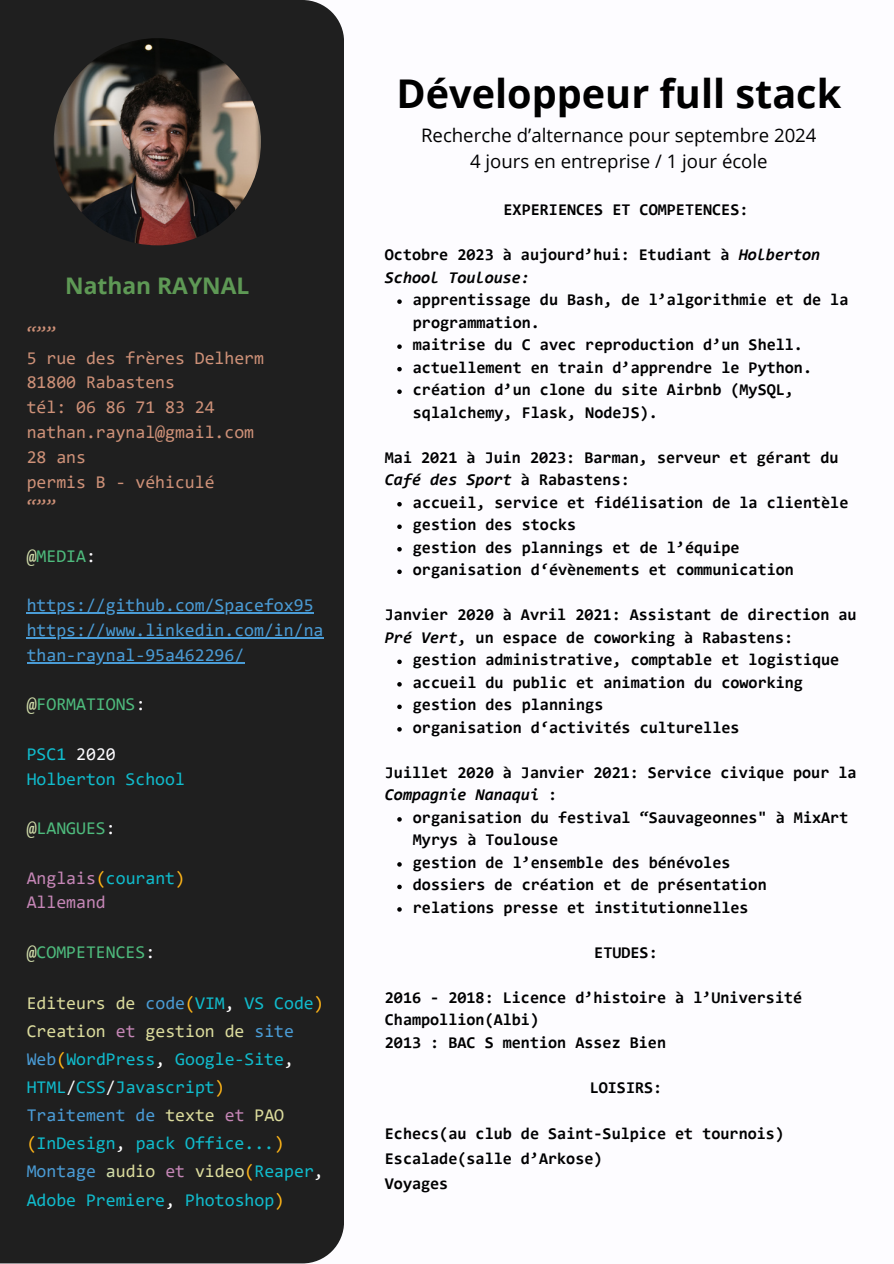
<style>
.page{position:relative;width:894px;height:1264px;background:#fff}
.page>*{position:absolute;margin:0;border:0;box-sizing:border-box;transform-origin:0 0}
.t1{font:700 39.6px "Open Sans";color:#000}
.t2{font:700 22.8px "Open Sans";color:#5e9955}
.t3{font:18.6px/25.8px "Open Sans";color:#000;text-align:center}
.t4{font:18px/28.2px "Consolas";color:#10bccd}
.t5{font:18px/24.8px "Consolas";color:#ce9178}
.t6{font:18px "Consolas";color:#4a9cd6}
.t7{font:18px "Consolas";color:#4ebb7d}
.t8{font:18px "Consolas";color:#dcdc9d}
.t9{font:18px "Consolas";color:#c586b6}
.t10{font:700 16.5px/22.5px "Consolas";color:#000}
.s1{color:#d0dcaa}
.s2{color:#fdfcff}
.s3{color:#ffb518}
.s4{color:#10bccd}
.s5{color:#4a9cd6}
.s6{color:#fff}
.s7{color:#dcdc9d}
.s8{color:#c586b6}
.s9{font-style:italic}
</style>
<div class="page">
<div style="left:0;top:0;width:344px;height:1263px;background:#1f1f1f"></div>
<img style="left:54px;top:38px;width:207px;height:207px;border-radius:50%">
<hr style="left:27px;top:612px;width:287px;height:1px;background:#4a9cd6">
<hr style="left:27px;top:637px;width:297px;height:1px;background:#4a9cd6">
<hr style="left:27px;top:662px;width:217px;height:1px;background:#4a9cd6">
<svg style="left:397px;top:299px;width:4px;height:5px"></svg>
<svg style="left:397px;top:344px;width:4px;height:5px"></svg>
<svg style="left:397px;top:367px;width:4px;height:4px"></svg>
<svg style="left:397px;top:389px;width:4px;height:5px"></svg>
<svg style="left:397px;top:502px;width:4px;height:4px"></svg>
<svg style="left:397px;top:524px;width:4px;height:5px"></svg>
<svg style="left:397px;top:547px;width:4px;height:4px"></svg>
<svg style="left:397px;top:569px;width:4px;height:5px"></svg>
<svg style="left:397px;top:659px;width:4px;height:5px"></svg>
<svg style="left:397px;top:682px;width:4px;height:4px"></svg>
<svg style="left:397px;top:704px;width:4px;height:5px"></svg>
<svg style="left:397px;top:727px;width:4px;height:4px"></svg>
<svg style="left:397px;top:817px;width:4px;height:4px"></svg>
<svg style="left:397px;top:862px;width:4px;height:4px"></svg>
<svg style="left:397px;top:884px;width:4px;height:5px"></svg>
<svg style="left:397px;top:907px;width:4px;height:4px"></svg>
<h1 class="t2" style="left:65px;top:270px;width:186px">Nathan RAYNAL</h1>
<h3 class="t5" style="left:27px;top:322px;width:239px">“””<br>5 rue des frères Delherm<br>81800 Rabastens<br>tél: 06 86 71 83 24 nathan.raynal@gmail.com<br>28 ans<br>permis B - véhiculé<br>“””</h3>
<h2 class="t7" style="left:27px;top:548px;width:71px"><span class="s1">@</span>MEDIA<span class="s2">:</span></h2>
<h3 class="t6" style="left:27px;top:598px;width:288px">https://github.com/Spacefox95</h3>
<h2 class="t6" style="left:27px;top:622px;width:298px">https://www.linkedin.com/in/na</h2>
<h3 class="t6" style="left:27px;top:647px;width:219px">than-raynal-95a462296/</h3>
<h3 class="t7" style="left:27px;top:697px;width:120px"><span class="s1">@</span>FORMATIONS<span class="s2">:</span></h3>
<h2 class="t4" style="left:27px;top:741px;width:90px">PSC1 <span class="s2">2020</span></h2>
<h3 class="t4" style="left:27px;top:766px;width:160px">Holberton School</h3>
<h3 class="t7" style="left:27px;top:820px;width:91px"><span class="s1">@</span>LANGUES<span class="s2">:</span></h3>
<h2 class="t9" style="left:27px;top:870px;width:160px">Anglais<span class="s3">(</span><span class="s4">courant</span><span class="s3">)</span></h2>
<h3 class="t9" style="left:27px;top:895px;width:81px">Allemand</h3>
<h3 class="t7" style="left:27px;top:944px;width:130px"><span class="s1">@</span>COMPETENCES<span class="s2">:</span></h3>
<h3 class="t8" style="left:27px;top:995px;width:298px">Editeurs de <span class="s5">code</span><span class="s3">(</span><span class="s4">VIM</span><span class="s6">,</span> <span class="s4">VS Code</span><span class="s3">)</span></h3>
<h4 class="t4" style="left:27px;top:1018px;width:298px"><span class="s7">Creation</span> <span class="s8">et</span> <span class="s7">gestion de</span> <span class="s5">site<br>Web</span><span class="s3">(</span>WordPress<span class="s6">,</span> Google-Site<span class="s6">,<br></span>HTML<span class="s6">/</span>CSS<span class="s6">/</span>Javascript<span class="s3">)<br></span><span class="s5">Traitement de</span> <span class="s7">texte</span> <span class="s8">et</span> <span class="s7">PAO </span><span class="s3">(</span>InDesign<span class="s6">,</span> pack Office...<span class="s3">)<br></span><span class="s5">Montage</span> <span class="s1">a</span><span class="s7">udio</span> <span class="s8">et</span> <span class="s7">video</span><span class="s3">(</span>Reaper<span class="s6">,<br></span>Adobe Premiere<span class="s6">,</span> Photoshop<span class="s3">)</span></h4>
<h5 class="t1" style="left:396px;top:66px;width:446px">Développeur full stack</h5>
<h5 class="t3" style="left:421px;top:122px;width:397px">Recherche d’alternance pour septembre 2024<br>4 jours en entreprise / 1 jour école</h5>
<p class="t10" style="left:503px;top:200px;width:246px">EXPERIENCES ET COMPETENCES:</p>
<p class="t10" style="left:385px;top:245px;width:437px">Octobre 2023 à aujourd’hui: Etudiant à <span class="s9">Holberton<br>School Toulouse:</span></p>
<p class="t10" style="left:413px;top:290px;width:437px">apprentissage du Bash, de l’algorithmie et de la programmation.</p>
<p class="t10" style="left:413px;top:335px;width:391px">maitrise du C avec reproduction d’un Shell.</p>
<h5 class="t10" style="left:413px;top:357px;width:400px">actuellement en train d’apprendre le Python.</h5>
<p class="t10" style="left:413px;top:380px;width:382px">création d’un clone du site Airbnb (MySQL, sqlalchemy, Flask, NodeJS).</p>
<p class="t10" style="left:385px;top:447px;width:455px">Mai 2021 à Juin 2023: Barman, serveur et gérant du<br><span class="s9">Café des Sport</span> à Rabastens:</p>
<p class="t10" style="left:413px;top:492px;width:437px">accueil, service et fidélisation de la clientèle</p>
<p class="t10" style="left:413px;top:515px;width:165px">gestion des stocks</p>
<h5 class="t10" style="left:413px;top:537px;width:328px">gestion des plannings et de l’équipe</h5>
<p class="t10" style="left:413px;top:560px;width:382px">organisation d‘évènements et communication</p>
<p class="t10" style="left:385px;top:605px;width:473px">Janvier 2020 à Avril 2021: Assistant de direction au<br><span class="s9">Pré Vert</span>, un espace de coworking à Rabastens:</p>
<p class="t10" style="left:413px;top:650px;width:428px">gestion administrative, comptable et logistique accueil du public et animation du coworking</p>
<p class="t10" style="left:413px;top:695px;width:192px">gestion des plannings</p>
<h5 class="t10" style="left:413px;top:717px;width:328px">organisation d‘activités culturelles</h5>
<p class="t10" style="left:385px;top:762px;width:473px">Juillet 2020 à Janvier 2021: Service civique pour la<br><span class="s9">Compagnie Nanaqui</span> :</p>
<p class="t10" style="left:413px;top:807px;width:437px">organisation du festival “Sauvageonnes" à MixArt<br>Myrys à Toulouse</p>
<p class="t10" style="left:413px;top:852px;width:319px">gestion de l’ensemble des bénévoles</p>
<p class="t10" style="left:413px;top:875px;width:355px">dossiers de création et de présentation</p>
<h4 class="t10" style="left:413px;top:897px;width:337px">relations presse et institutionnelles</h4>
<h5 class="t10" style="left:594px;top:942px;width:65px">ETUDES:</h5>
<h4 class="t10" style="left:385px;top:987px;width:418px">2016 - 2018: Licence d’histoire à l’Université<br>Champollion(Albi)<br>2013 : BAC S mention Assez Bien</h4>
<h5 class="t10" style="left:589px;top:1077px;width:74px">LOISIRS:</h5>
<p class="t10" style="left:385px;top:1122px;width:400px;line-height:24.8px">Echecs(au club de Saint-Sulpice et tournois)<br>Escalade(salle d’Arkose)<br>Voyages</p>
</div>
